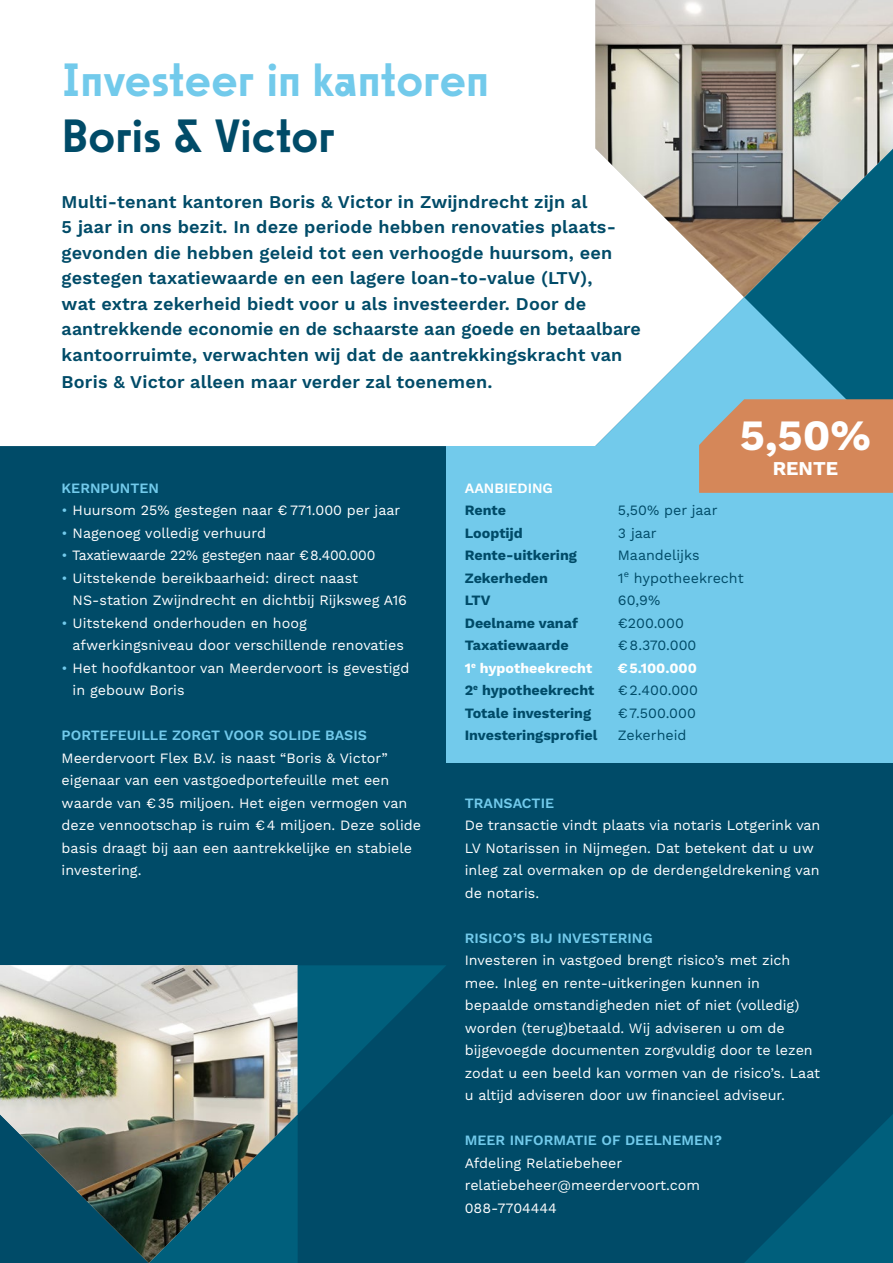
<style>
.page{position:relative;width:893px;height:1263px;background:#004b68}
.page>*{position:absolute;margin:0;border:0;box-sizing:border-box;transform-origin:0 0}
.t1{font:500 46.5px "Sawton Bauhaus";letter-spacing:.005em;color:#72caeb}
.t2{font:500 46.5px "Sawton Bauhaus";letter-spacing:.005em;color:#004b68}
.t3{font:700 43.2px "Work Sans";color:#fff}
.t4{font:700 19.65px "Work Sans";color:#fff}
.t5{font:600 18px/25.7px "Work Sans";letter-spacing:.01em;color:#004b68}
.t6{font:14.25px/22.5px "Work Sans";color:#fff}
.t7{font:700 14.25px "Work Sans";color:#004b68}
.t8{font:600 14.25px "Work Sans";color:#72caeb}
.t9{font:14.25px "Work Sans";color:#004b68}
.t10{font:14.25px "Work Sans";letter-spacing:-.02em;color:#fff}
.t11{font:700 14.25px "Work Sans";color:#fff}
.t12{font:600 14.25px "Work Sans";color:#fff}
.s1{color:#72caeb}
</style>
<div class="page">
<img style="left:0;top:965px;width:119px;height:269px">
<div style="left:0;top:0;width:595px;height:446px;background:#fff"></div>
<svg style="left:566px;top:148px;width:133px;height:298px;background:#def2fa"></svg>
<svg style="left:745px;top:1114px;width:148px;height:149px"></svg>
<svg style="left:119px;top:965px;width:327px;height:298px"></svg>
<img style="left:595px;top:0;width:298px;height:297px">
<div style="left:446px;top:446px;width:447px;height:317px;background:#72caeb"></div>
<svg style="left:699px;top:149px;width:194px;height:344px;background:#758988"></svg>
<h1 class="t1" style="left:62px;top:52px;width:429px">Investeer in kantoren</h1>
<h1 class="t2" style="left:62px;top:108px;width:275px">Boris &amp; Victor</h1>
<p class="t5" style="left:62px;top:189px;width:581px">Multi-tenant kantoren Boris &amp; Victor in Zwĳndrecht zĳn al<br>5 jaar in ons bezit. In deze periode hebben renovaties plaats&shy;gevonden die hebben geleid tot een verhoogde huursom, een gestegen taxatiewaarde en een lagere loan-to-value (LTV),<br>wat extra zekerheid biedt voor u als investeerder. Door de aantrekkende economie en de schaarste aan goede en betaalbare kantoorruimte, verwachten wĳ dat de aantrekkingskracht van Boris &amp; Victor alleen maar verder zal toenemen.</p>
<h2 class="t3" style="left:740px;top:411px;width:133px">5,50%</h2>
<h3 class="t4" style="left:773px;top:456px;width:67px">RENTE</h3>
<p class="t8" style="left:62px;top:479px;width:99px">KERNPUNTEN</p>
<p class="t6" style="left:62px;top:500px;width:340px"><span class="s1">•</span> Huursom 25% gestegen naar € 771.000 per jaar</p>
<p class="t6" style="left:62px;top:522px;width:206px"><span class="s1">•</span> Nagenoeg volledig verhuurd</p>
<p class="t10" style="left:62px;top:547px;width:315px"><span class="s1">•</span> Taxatiewaarde 22% gestegen naar €8.400.000</p>
<p class="t6" style="left:73px;top:567px;width:336px;text-indent:-11px"><span class="s1">•</span> Uitstekende bereikbaarheid: direct naast<br>NS-station Zwĳndrecht en dichtbĳ Rĳksweg A16</p>
<p class="t6" style="left:73px;top:612px;width:333px;text-indent:-11px"><span class="s1">•</span> Uitstekend onderhouden en hoog afwerkingsniveau door verschillende renovaties</p>
<p class="t6" style="left:73px;top:657px;width:338px;text-indent:-11px"><span class="s1">•</span> Het hoofdkantoor van Meerdervoort is gevestigd in gebouw Boris</p>
<p class="t8" style="left:62px;top:727px;width:307px">PORTEFEUILLE ZORGT VOOR SOLIDE BASIS</p>
<p class="t6" style="left:62px;top:747px;width:361px">Meerdervoort Flex B.V. is naast “Boris &amp; Victor” eigenaar van een vastgoedportefeuille met een waarde van €35 miljoen. Het eigen vermogen van deze vennootschap is ruim €4 miljoen. Deze solide basis draagt bĳ aan een aantrekkelĳke en stabiele investering.</p>
<p class="t12" style="left:465px;top:479px;width:90px">AANBIEDING</p>
<p class="t7" style="left:465px;top:502px;width:43px">Rente</p>
<p class="t9" style="left:618px;top:502px;width:101px">5,50% per jaar</p>
<p class="t7" style="left:465px;top:524px;width:59px">Looptĳd</p>
<p class="t9" style="left:618px;top:524px;width:40px">3 jaar</p>
<p class="t7" style="left:465px;top:547px;width:114px">Rente-uitkering</p>
<p class="t9" style="left:618px;top:547px;width:83px">Maandelĳks</p>
<p class="t7" style="left:465px;top:569px;width:85px">Zekerheden</p>
<p class="t9" style="left:618px;top:569px;width:127px">1<sup>e</sup> hypotheekrecht</p>
<p class="t7" style="left:465px;top:592px;width:27px">LTV</p>
<p class="t9" style="left:618px;top:592px;width:44px">60,9%</p>
<p class="t7" style="left:465px;top:614px;width:115px">Deelname vanaf</p>
<p class="t9" style="left:618px;top:614px;width:67px">€200.000</p>
<p class="t7" style="left:465px;top:637px;width:106px">Taxatiewaarde</p>
<p class="t9" style="left:618px;top:637px;width:80px">€8.370.000</p>
<p class="t11" style="left:465px;top:659px;width:129px">1<sup>e</sup> hypotheekrecht</p>
<p class="t11" style="left:618px;top:659px;width:81px">€5.100.000</p>
<p class="t7" style="left:465px;top:682px;width:131px">2<sup>e</sup> hypotheekrecht</p>
<p class="t9" style="left:618px;top:682px;width:82px">€2.400.000</p>
<p class="t7" style="left:465px;top:704px;width:128px">Totale investering</p>
<p class="t9" style="left:618px;top:704px;width:80px">€7.500.000</p>
<p class="t7" style="left:465px;top:727px;width:134px">Investeringsprofiel</p>
<p class="t9" style="left:618px;top:727px;width:70px">Zekerheid</p>
<p class="t8" style="left:465px;top:794px;width:91px">TRANSACTIE</p>
<p class="t6" style="left:465px;top:815px;width:357px">De transactie vindt plaats via notaris Lotgerink van LV Notarissen in Nĳmegen. Dat betekent dat u uw inleg zal overmaken op de derdengeldrekening van de notaris.</p>
<p class="t8" style="left:465px;top:929px;width:189px">RISICO’S BĲ INVESTERING</p>
<p class="t6" style="left:465px;top:950px;width:357px">Investeren in vastgoed brengt risico’s met zich mee. Inleg en rente-uitkeringen kunnen in bepaalde omstandigheden niet of niet (volledig) worden (terug)betaald. Wĳ adviseren u om de bĳgevoegde documenten zorgvuldig door te lezen zodat u een beeld kan vormen van de risico’s. Laat u altĳd adviseren door uw financieel adviseur.</p>
<p class="t8" style="left:465px;top:1132px;width:259px">MEER INFORMATIE OF DEELNEMEN?</p>
<p class="t6" style="left:465px;top:1152px;width:237px">Afdeling Relatiebeheer relatiebeheer@meerdervoort.com<br>088-7704444</p>
</div>
